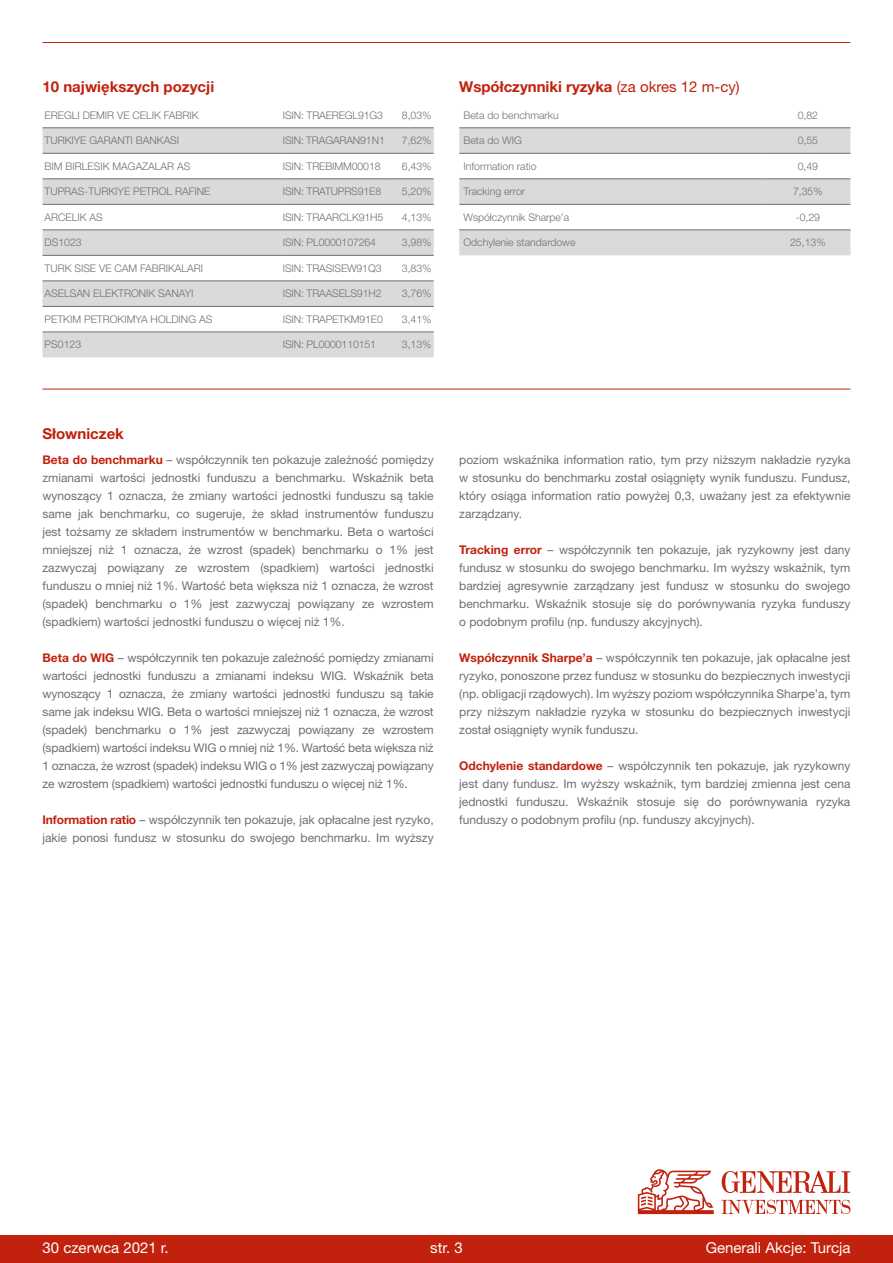
<style>
.page{position:relative;width:893px;height:1263px;background:#fff}
.page>*{position:absolute;margin:0;border:0;box-sizing:border-box;transform-origin:0 0}
.t1{font:700 15px "Helvetica Neue LT Pro";color:#c1210d}
.t2{font:15px "Helvetica Neue LT Pro";color:#fff}
.t3{font:12px/18px "Helvetica Neue LT Pro";color:#706f6f;text-align:justify}
.t4{font:300 10.5px "Helvetica Neue LT Pro";color:#706f6f}
.s1{font-weight:400}
.s2{font-weight:700;color:#c1210d}
</style>
<div class="page">
<hr style="left:43px;top:42px;width:807px;height:1px;background:#c1210d">
<svg style="left:43px;top:127px;width:391px;height:1px"></svg>
<svg style="left:43px;top:129px;width:391px;height:228px;fill:#dadada"></svg>
<hr style="left:43px;top:128px;width:238px;height:1px;background:#706f6f">
<hr style="left:281px;top:128px;width:106px;height:1px;background:#706f6f">
<hr style="left:387px;top:128px;width:47px;height:1px;background:#706f6f">
<hr style="left:43px;top:153px;width:238px;height:1px;background:#706f6f">
<hr style="left:281px;top:153px;width:106px;height:1px;background:#706f6f">
<hr style="left:387px;top:153px;width:47px;height:1px;background:#706f6f">
<hr style="left:43px;top:179px;width:238px;height:1px;background:#706f6f">
<hr style="left:281px;top:179px;width:106px;height:1px;background:#706f6f">
<hr style="left:387px;top:179px;width:47px;height:1px;background:#706f6f">
<hr style="left:43px;top:204px;width:238px;height:1px;background:#706f6f">
<hr style="left:281px;top:204px;width:106px;height:1px;background:#706f6f">
<hr style="left:387px;top:204px;width:47px;height:1px;background:#706f6f">
<hr style="left:43px;top:230px;width:238px;height:1px;background:#706f6f">
<hr style="left:281px;top:230px;width:106px;height:1px;background:#706f6f">
<hr style="left:387px;top:230px;width:47px;height:1px;background:#706f6f">
<hr style="left:43px;top:255px;width:238px;height:1px;background:#706f6f">
<hr style="left:281px;top:255px;width:106px;height:1px;background:#706f6f">
<hr style="left:387px;top:255px;width:47px;height:1px;background:#706f6f">
<hr style="left:43px;top:281px;width:238px;height:1px;background:#706f6f">
<hr style="left:281px;top:281px;width:106px;height:1px;background:#706f6f">
<hr style="left:387px;top:281px;width:47px;height:1px;background:#706f6f">
<hr style="left:43px;top:306px;width:238px;height:1px;background:#706f6f">
<hr style="left:281px;top:306px;width:106px;height:1px;background:#706f6f">
<hr style="left:387px;top:306px;width:47px;height:1px;background:#706f6f">
<hr style="left:43px;top:332px;width:238px;height:1px;background:#706f6f">
<hr style="left:281px;top:332px;width:106px;height:1px;background:#706f6f">
<hr style="left:387px;top:332px;width:47px;height:1px;background:#706f6f">
<svg style="left:459px;top:127px;width:391px;height:1px"></svg>
<svg style="left:459px;top:129px;width:391px;height:126px;fill:#dadada"></svg>
<hr style="left:459px;top:128px;width:306px;height:1px;background:#706f6f">
<hr style="left:765px;top:128px;width:85px;height:1px;background:#706f6f">
<hr style="left:459px;top:153px;width:306px;height:1px;background:#706f6f">
<hr style="left:765px;top:153px;width:85px;height:1px;background:#706f6f">
<hr style="left:459px;top:179px;width:306px;height:1px;background:#706f6f">
<hr style="left:765px;top:179px;width:85px;height:1px;background:#706f6f">
<hr style="left:459px;top:204px;width:306px;height:1px;background:#706f6f">
<hr style="left:765px;top:204px;width:85px;height:1px;background:#706f6f">
<hr style="left:459px;top:230px;width:306px;height:1px;background:#706f6f">
<hr style="left:765px;top:230px;width:85px;height:1px;background:#706f6f">
<hr style="left:43px;top:389px;width:807px;height:1px;background:#c1210d">
<div style="left:0;top:1235px;width:893px;height:28px;background:#c1210d"></div>
<svg style="left:638px;top:1169px;width:76px;height:45px"></svg>
<svg style="left:722px;top:1200px;width:128px;height:14px"></svg>
<svg style="left:722px;top:1171px;width:128px;height:22px"></svg>
<p class="t1" style="left:43px;top:77px;width:173px">10 największych pozycji</p>
<p class="t4" style="left:45px;top:109px;width:156px">EREGLI DEMIR VE CELIK FABRIK</p>
<p class="t4" style="left:283px;top:109px;width:102px">ISIN: TRAEREGL91G3</p>
<p class="t4" style="left:402px;top:109px;width:31px">8,03%</p>
<p class="t4" style="left:45px;top:134px;width:136px">TURKIYE GARANTI BANKASI</p>
<p class="t4" style="left:283px;top:134px;width:104px">ISIN: TRAGARAN91N1</p>
<p class="t4" style="left:402px;top:134px;width:31px">7,62%</p>
<p class="t4" style="left:45px;top:160px;width:147px">BIM BIRLESIK MAGAZALAR AS</p>
<p class="t4" style="left:283px;top:160px;width:99px">ISIN: TREBIMM00018</p>
<p class="t4" style="left:402px;top:160px;width:31px">6,43%</p>
<p class="t4" style="left:45px;top:185px;width:167px">TUPRAS-TURKIYE PETROL RAFINE</p>
<p class="t4" style="left:283px;top:185px;width:100px">ISIN: TRATUPRS91E8</p>
<p class="t4" style="left:402px;top:185px;width:31px">5,20%</p>
<p class="t4" style="left:45px;top:211px;width:60px">ARCELIK AS</p>
<p class="t4" style="left:283px;top:211px;width:102px">ISIN: TRAARCLK91H5</p>
<p class="t4" style="left:402px;top:211px;width:31px">4,13%</p>
<p class="t4" style="left:45px;top:236px;width:39px">DS1023</p>
<p class="t4" style="left:283px;top:236px;width:95px">ISIN: PL0000107264</p>
<p class="t4" style="left:402px;top:236px;width:31px">3,98%</p>
<p class="t4" style="left:45px;top:262px;width:160px">TURK SISE VE CAM FABRIKALARI</p>
<p class="t4" style="left:283px;top:262px;width:100px">ISIN: TRASISEW91Q3</p>
<p class="t4" style="left:402px;top:262px;width:31px">3,83%</p>
<p class="t4" style="left:45px;top:287px;width:150px">ASELSAN ELEKTRONIK SANAYI</p>
<p class="t4" style="left:283px;top:287px;width:100px">ISIN: TRAASELS91H2</p>
<p class="t4" style="left:402px;top:287px;width:31px">3,76%</p>
<p class="t4" style="left:45px;top:313px;width:169px">PETKIM PETROKIMYA HOLDING AS</p>
<p class="t4" style="left:283px;top:313px;width:102px">ISIN: TRAPETKM91E0</p>
<p class="t4" style="left:402px;top:313px;width:31px">3,41%</p>
<p class="t4" style="left:45px;top:338px;width:38px">PS0123</p>
<p class="t4" style="left:283px;top:338px;width:95px">ISIN: PL0000110151</p>
<p class="t4" style="left:402px;top:338px;width:31px">3,13%</p>
<p class="t1" style="left:459px;top:77px;width:282px">Współczynniki ryzyka <span class="s1">(za okres 12 m-cy)</span></p>
<p class="t4" style="left:463px;top:109px;width:97px">Beta do benchmarku</p>
<p class="t4" style="left:798px;top:109px;width:22px">0,82</p>
<p class="t4" style="left:463px;top:134px;width:60px">Beta do WIG</p>
<p class="t4" style="left:798px;top:134px;width:22px">0,55</p>
<p class="t4" style="left:463px;top:160px;width:75px">Information ratio</p>
<p class="t4" style="left:798px;top:160px;width:22px">0,49</p>
<p class="t4" style="left:463px;top:185px;width:63px">Tracking error</p>
<p class="t4" style="left:793px;top:185px;width:31px">7,35%</p>
<p class="t4" style="left:463px;top:211px;width:107px">Współczynnik Sharpe’a</p>
<p class="t4" style="left:796px;top:211px;width:26px">-0,29</p>
<p class="t4" style="left:463px;top:236px;width:114px">Odchylenie standardowe</p>
<p class="t4" style="left:790px;top:236px;width:37px">25,13%</p>
<p class="t1" style="left:43px;top:424px;width:83px">Słowniczek</p>
<p class="t3" style="left:43px;top:450px;width:393px"><span class="s2">Beta do benchmarku</span> – współczynnik ten pokazuje zależność pomiędzy zmianami wartości jednostki funduszu a benchmarku. Wskaźnik beta wynoszący 1 oznacza, że zmiany wartości jednostki funduszu są takie same jak benchmarku, co sugeruje, że skład instrumentów funduszu jest tożsamy ze składem instrumentów w benchmarku. Beta o wartości mniejszej niż 1 oznacza, że wzrost (spadek) benchmarku o 1% jest zazwyczaj powiązany ze wzrostem (spadkiem) wartości jednostki funduszu o mniej niż 1%. Wartość beta większa niż 1 oznacza, że wzrost (spadek) benchmarku o 1% jest zazwyczaj powiązany ze wzrostem (spadkiem) wartości jednostki funduszu o więcej niż 1%.</p>
<p class="t3" style="left:43px;top:648px;width:393px"><span class="s2">Beta do WIG</span> – współczynnik ten pokazuje zależność pomiędzy zmianami wartości jednostki funduszu a zmianami indeksu WIG. Wskaźnik beta wynoszący 1 oznacza, że zmiany wartości jednostki funduszu są takie same jak indeksu WIG. Beta o wartości mniejszej niż 1 oznacza, że wzrost (spadek) benchmarku o 1% jest zazwyczaj powiązany ze wzrostem (spadkiem) wartości indeksu WIG o mniej niż 1%. Wartość beta większa niż 1 oznacza, że wzrost (spadek) indeksu WIG o 1% jest zazwyczaj powiązany ze wzrostem (spadkiem) wartości jednostki funduszu o więcej niż 1%.</p>
<p class="t3" style="left:43px;top:810px;width:393px"><span class="s2">Information ratio</span> – współczynnik ten pokazuje, jak opłacalne jest ryzyko, jakie ponosi fundusz w stosunku do swojego benchmarku. Im wyższy</p>
<p class="t3" style="left:459px;top:450px;width:393px">poziom wskaźnika information ratio, tym przy niższym nakładzie ryzyka w stosunku do benchmarku został osiągnięty wynik funduszu. Fundusz, który osiąga information ratio powyżej 0,3, uważany jest za efektywnie zarządzany.</p>
<p class="t3" style="left:459px;top:540px;width:393px"><span class="s2">Tracking error</span> – współczynnik ten pokazuje, jak ryzykowny jest dany fundusz w stosunku do swojego benchmarku. Im wyższy wskaźnik, tym bardziej agresywnie zarządzany jest fundusz w stosunku do swojego benchmarku. Wskaźnik stosuje się do porównywania ryzyka funduszy o podobnym profilu (np. funduszy akcyjnych).</p>
<p class="t3" style="left:459px;top:648px;width:393px"><span class="s2">Współczynnik Sharpe’a</span> – współczynnik ten pokazuje, jak opłacalne jest ryzyko, ponoszone przez fundusz w stosunku do bezpiecznych inwestycji (np. obligacji rządowych). Im wyższy poziom współczynnika Sharpe’a, tym przy niższym nakładzie ryzyka w stosunku do bezpiecznych inwestycji został osiągnięty wynik funduszu.</p>
<p class="t3" style="left:459px;top:756px;width:393px"><span class="s2">Odchylenie standardowe</span> – współczynnik ten pokazuje, jak ryzykowny jest dany fundusz. Im wyższy wskaźnik, tym bardziej zmienna jest cena jednostki funduszu. Wskaźnik stosuje się do porównywania ryzyka funduszy o podobnym profilu (np. funduszy akcyjnych).</p>
<p class="t2" style="left:43px;top:1238px;width:128px">30 czerwca 2021 r.</p>
<p class="t2" style="left:430px;top:1238px;width:34px">str. 3</p>
<p class="t2" style="left:706px;top:1238px;width:146px">Generali Akcje: Turcja</p>
</div>
